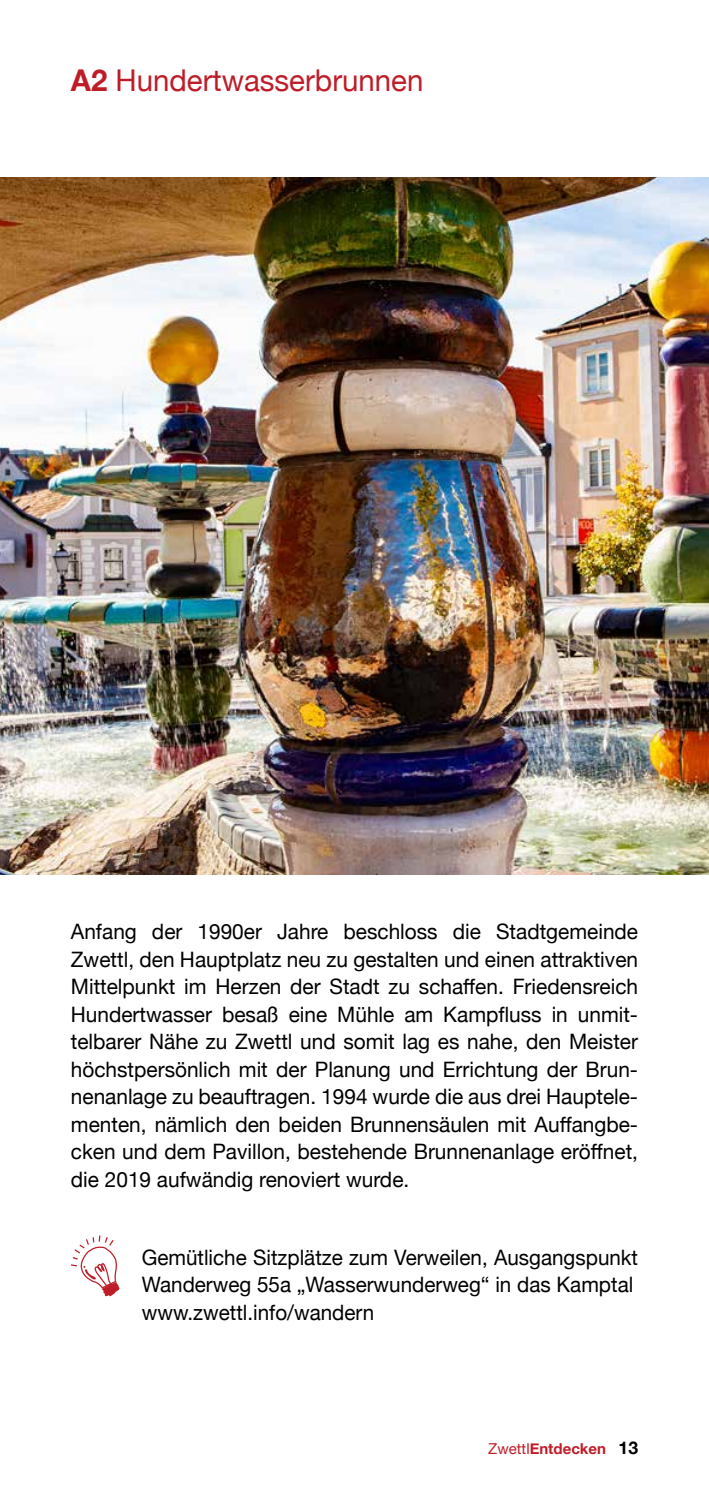
<style>
.page{position:relative;width:709px;height:1489px;background:#fff}
.page>*{position:absolute;margin:0;border:0;box-sizing:border-box;transform-origin:0 0}
.t1{font:30px "Helvetica Neue";color:#be1d28}
.t2{font:21.25px/27.5px "Helvetica Neue";color:#000;text-align:justify}
.t3{font:700 15px "Helvetica Neue";color:#be1d28}
.s1{font-weight:700}
.s2{font-weight:400}
.s3{font-size:17.5px;color:#000}
</style>
<div class="page">
<img style="left:0;top:177px;width:709px;height:697px">
<svg style="left:71px;top:1235px;width:49px;height:62px"></svg>
<h1 class="t1" style="left:71px;top:59px;width:354px"><span class="s1">A2</span> Hundertwasserbrunnen</h1>
<p class="t2" style="left:71px;top:919px;width:568px">Anfang der 1990er Jahre beschloss die Stadtgemeinde Zwettl, den Hauptplatz neu zu gestalten und einen attraktiven Mittelpunkt im Herzen der Stadt zu schaffen. Friedensreich Hundertwasser besaß eine Mühle am Kampfluss in unmit&shy;telbarer Nähe zu Zwettl und somit lag es nahe, den Meister höchstpersönlich mit der Planung und Errichtung der Brun&shy;nenanlage zu beauftragen. 1994 wurde die aus drei Hauptele&shy;menten, nämlich den beiden Brunnensäulen mit Auffangbe&shy;cken und dem Pavillon, bestehende Brunnenanlage eröffnet, die 2019 aufwändig renoviert wurde.</p>
<p class="t2" style="left:142px;top:1244px;width:498px;text-align:left">Gemütliche Sitzplätze zum Verweilen, Ausgangspunkt<br>Wanderweg 55a „Wasserwunderweg“ in das Kamptal www.zwettl.info/wandern</p>
<p class="t3" style="left:488px;top:1436px;width:151px"><span class="s2">Zwettl</span>Entdecken <span class="s3">13</span></p>
</div>
